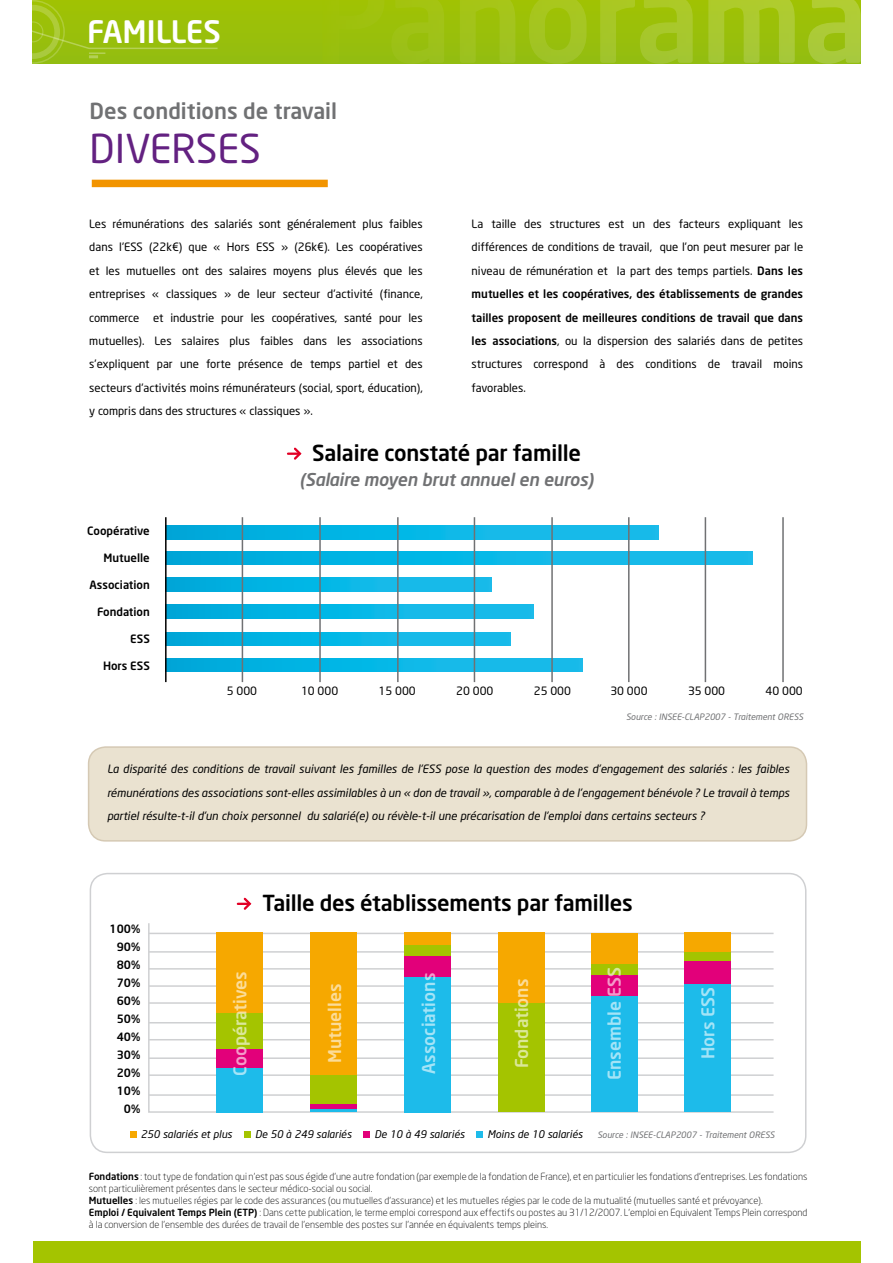
<style>
.page{position:relative;width:893px;height:1263px;background:#fff}
.page>*{position:absolute;margin:0;border:0;box-sizing:border-box;transform-origin:0 0}
.t1{font:39.3px "Neo Sans";color:#632181}
.t2{font:500 30.6px "Neo Sans";color:#fff}
.t3{font:500 21.9px "Neo Sans";letter-spacing:-.01em;color:#000}
.t4{font:500 21.9px "Neo Sans";color:#707173}
.t5{font:500 17.55px "Neo Sans";color:#fff}
.t6{font:italic 500 17.55px "Neo Sans";letter-spacing:-.01em;color:#707173}
.t7{font:11.4px/23.4px "Neo Sans";color:#000;text-align:justify}
.t8{font:italic 11.4px/23.4px "Neo Sans";color:#000;text-align:justify}
.t9{font:500 11.4px/18px "Neo Sans";color:#000;text-align:right}
.t10{font:italic 10.5px "Neo Sans";color:#000}
.t11{font:300 9.75px/12px "Neo Sans";color:#000}
.t12{font:italic 8.7px "Neo Sans";color:#707173}
.s1{font-weight:500}
</style>
<div class="page">
<div style="left:33px;top:0;width:828px;height:63px;background:#9cc008"></div>
<svg style="left:148px;top:923px;width:626px;height:190px"></svg>
<div style="left:89px;top:747px;width:717px;height:94px;background:#eae2d0;border-radius:17px"></div>
<div style="left:88px;top:746px;width:719px;height:96px;border:2px solid #d5c9b4;border-radius:17px"></div>
<div style="left:92px;top:180px;width:236px;height:7px;background:#f29400"></div>
<svg style="left:167px;top:659px;width:415px;height:13px;background:#0ab4e4"></svg>
<svg style="left:167px;top:632px;width:344px;height:14px;background:#0ab4e4"></svg>
<svg style="left:167px;top:605px;width:366px;height:13px;background:#0ab4e4"></svg>
<svg style="left:167px;top:578px;width:324px;height:13px;background:#0ab4e4"></svg>
<svg style="left:167px;top:551px;width:585px;height:13px;background:#0ab4e4"></svg>
<svg style="left:167px;top:526px;width:492px;height:13px;background:#0ab4e4"></svg>
<hr style="left:165px;top:517px;width:2px;height:165px;background:#000">
<hr style="left:397px;top:517px;width:2px;height:165px;background:#707173">
<hr style="left:628px;top:517px;width:2px;height:165px;background:#707173">
<hr style="left:242px;top:517px;width:1px;height:165px;background:#707173">
<hr style="left:474px;top:517px;width:1px;height:165px;background:#707173">
<hr style="left:705px;top:517px;width:1px;height:165px;background:#707173">
<hr style="left:319px;top:517px;width:2px;height:165px;background:#707173">
<hr style="left:551px;top:517px;width:2px;height:165px;background:#707173">
<hr style="left:782px;top:517px;width:2px;height:165px;background:#707173">
<div style="left:130px;top:1131px;width:7px;height:6px;background:#f6a800"></div>
<div style="left:244px;top:1131px;width:6px;height:7px;background:#a4c400"></div>
<div style="left:364px;top:1131px;width:6px;height:7px;background:#e2007a"></div>
<div style="left:477px;top:1131px;width:6px;height:7px;background:#1dbbea"></div>
<div style="left:217px;top:933px;width:46px;height:80px;background:#f6a800"></div>
<div style="left:310px;top:1075px;width:47px;height:37px;background:#a4c400"></div>
<div style="left:405px;top:945px;width:46px;height:12px;background:#a4c400"></div>
<div style="left:592px;top:963px;width:46px;height:12px;background:#a4c400"></div>
<div style="left:684px;top:951px;width:47px;height:10px;background:#a4c400"></div>
<div style="left:217px;top:1067px;width:46px;height:45px;background:#1dbbea"></div>
<div style="left:217px;top:1013px;width:46px;height:36px;background:#a4c400"></div>
<div style="left:217px;top:1049px;width:46px;height:18px;background:#e2007a"></div>
<svg style="left:310px;top:1108px;width:47px;height:4px"></svg>
<div style="left:405px;top:977px;width:46px;height:135px;background:#1dbbea"></div>
<div style="left:592px;top:996px;width:46px;height:116px;background:#1dbbea"></div>
<div style="left:684px;top:983px;width:47px;height:129px;background:#1dbbea"></div>
<div style="left:499px;top:1002px;width:46px;height:110px;background:#a4c400"></div>
<hr style="left:310px;top:1104px;width:47px;height:4px;background:#e2007a">
<div style="left:405px;top:957px;width:46px;height:20px;background:#e2007a"></div>
<div style="left:592px;top:975px;width:46px;height:21px;background:#e2007a"></div>
<div style="left:684px;top:961px;width:47px;height:22px;background:#e2007a"></div>
<div style="left:310px;top:933px;width:47px;height:142px;background:#f6a800"></div>
<div style="left:405px;top:933px;width:46px;height:12px;background:#f6a800"></div>
<div style="left:592px;top:933px;width:46px;height:30px;background:#f6a800"></div>
<div style="left:684px;top:933px;width:47px;height:19px;background:#f6a800"></div>
<div style="left:499px;top:933px;width:46px;height:70px;background:#f6a800"></div>
<div style="left:90px;top:873px;width:716px;height:280px;border:2px solid #cfd0d2;border-radius:17px"></div>
<svg style="left:288px;top:447px;width:14px;height:13px"></svg>
<svg style="left:238px;top:897px;width:14px;height:13px"></svg>
<svg style="left:322px;top:0;width:539px;height:64px"></svg>
<div style="left:1px;top:0;width:64px;height:64px;border:2px solid #fff;border-radius:50%"></div>
<div style="left:6px;top:5px;width:54px;height:54px;border:6px solid #fff;border-radius:50%"></div>
<div style="left:22px;top:21px;width:21px;height:21px;border:1px solid #fff;border-radius:50%"></div>
<svg style="left:28px;top:29px;width:190px;height:29px"></svg>
<div style="left:33px;top:1241px;width:828px;height:22px;background:#a4c400"></div>
<h2 class="t2" style="left:87px;top:12px;width:135px">FAMILLES</h2>
<h3 class="t4" style="left:90px;top:97px;width:249px">Des conditions de travail</h3>
<h1 class="t1" style="left:90px;top:125px;width:173px">DIVERSES</h1>
<p class="t7" style="left:89px;top:212px;width:335px">Les rémunérations des salariés sont généralement plus faibles dans l’ESS (22k€) que « Hors ESS » (26k€). Les coopératives et les mutuelles ont des salaires moyens plus élevés que les entreprises « classiques » de leur secteur d’activité (finance, commerce et industrie pour les coopératives, santé pour les mutuelles). Les salaires plus faibles dans les associations s’expliquent par une forte présence de temps partiel et des secteurs d’activités moins rémunérateurs (social, sport, éducation), y compris dans des structures « classiques ».</p>
<p class="t7" style="left:472px;top:212px;width:333px">La taille des structures est un des facteurs expliquant les différences de conditions de travail, que l’on peut mesurer par le niveau de rémunération et la part des temps partiels. <span class="s1">Dans les mutuelles et les coopératives, des établissements de grandes tailles proposent de meilleures conditions de travail que dans les associations</span>, ou la dispersion des salariés dans de petites structures correspond à des conditions de travail moins favorables.</p>
<p class="t9" style="left:87px;top:521px;width:64px">Coopérative</p>
<p class="t9" style="left:104px;top:548px;width:48px">Mutuelle</p>
<p class="t9" style="left:90px;top:575px;width:62px">Association</p>
<p class="t9" style="left:97px;top:602px;width:54px">Fondation</p>
<p class="t9" style="left:130px;top:629px;width:21px">ESS</p>
<p class="t9" style="left:103px;top:656px;width:48px">Hors ESS</p>
<h3 class="t3" style="left:312px;top:440px;width:270px">Salaire constaté par famille</h3>
<h3 class="t6" style="left:300px;top:468px;width:296px">(Salaire moyen brut annuel en euros)</h3>
<p class="t7" style="left:227px;top:679px;width:32px">5 000</p>
<p class="t7" style="left:301px;top:679px;width:39px">10 000</p>
<p class="t7" style="left:379px;top:679px;width:39px">15 000</p>
<p class="t7" style="left:456px;top:679px;width:39px">20 000</p>
<p class="t7" style="left:534px;top:679px;width:39px">25 000</p>
<p class="t7" style="left:610px;top:679px;width:39px">30 000</p>
<p class="t7" style="left:688px;top:679px;width:39px">35 000</p>
<p class="t7" style="left:766px;top:679px;width:39px">40 000</p>
<p class="t12" style="left:626px;top:712px;width:179px">Source : INSEE-CLAP2007 - Traitement ORESS</p>
<p class="t8" style="left:107px;top:757px;width:684px">La disparité des conditions de travail suivant les familles de l’ESS pose la question des modes d’engagement des salariés : les faibles rémunérations des associations sont-elles assimilables à un « don de travail », comparable à de l’engagement bénévole ? Le travail à temps partiel résulte-t-il d’un choix personnel du salarié(e) ou révèle-t-il une précarisation de l’emploi dans certains secteurs ?</p>
<p class="t9" style="left:110px;top:919px;width:32px">100%<br>90%<br>80%<br>70%<br>60%<br>50%<br>40%<br>30%<br>20%<br>10%<br>0%</p>
<h3 class="t3" style="left:262px;top:889px;width:372px">Taille des établissements par familles</h3>
<h3 class="t5" style="left:229px;top:1076px;width:106px;rotate:-90deg">Coopératives</h3>
<h3 class="t5" style="left:324px;top:1063px;width:81px;rotate:-90deg">Mutuelles</h3>
<h3 class="t5" style="left:418px;top:1074px;width:103px;rotate:-90deg">Associations</h3>
<h3 class="t5" style="left:511px;top:1068px;width:91px;rotate:-90deg">Fondations</h3>
<h3 class="t5" style="left:603px;top:1080px;width:115px;rotate:-90deg">Ensemble ESS</h3>
<h3 class="t5" style="left:697px;top:1059px;width:73px;rotate:-90deg">Hors ESS</h3>
<p class="t10" style="left:141px;top:1128px;width:93px">250 salariés et plus</p>
<p class="t10" style="left:255px;top:1128px;width:98px">De 50 à 249 salariés</p>
<p class="t10" style="left:374px;top:1128px;width:92px">De 10 à 49 salariés</p>
<p class="t10" style="left:488px;top:1128px;width:97px">Moins de 10 salariés</p>
<p class="t12" style="left:597px;top:1130px;width:179px">Source : INSEE-CLAP2007 - Traitement ORESS</p>
<p class="t11" style="left:89px;top:1170px;width:720px"><span class="s1">Fondations</span> : tout type de fondation qui n’est pas sous égide d’une autre fondation (par exemple de la fondation de France), et en particulier les fondations d’entreprises. Les fondations sont particulièrement présentes dans le secteur médico-social ou social.<br><span class="s1">Mutuelles</span> : les mutuelles régies par le code des assurances (ou mutuelles d’assurance) et les mutuelles régies par le code de la mutualité (mutuelles santé et prévoyance).<br><span class="s1">Emploi / Equivalent Temps Plein (ETP)</span> : Dans cette publication, le terme emploi correspond aux effectifs ou postes au 31/12/2007. L’emploi en Equivalent Temps Plein correspond à la conversion de l’ensemble des durées de travail de l’ensemble des postes sur l’année en équivalents temps pleins.</p>
</div>
